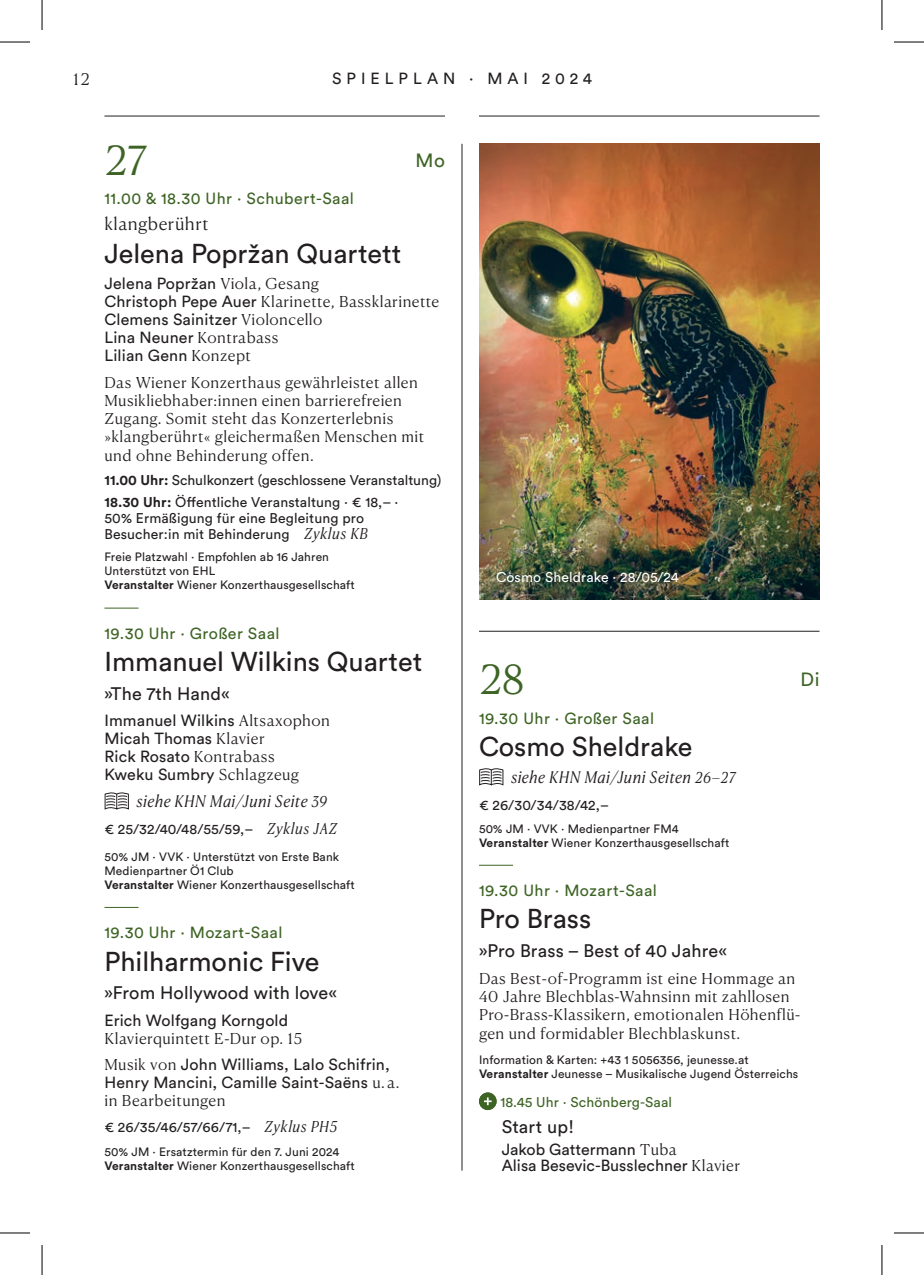
<style>
.page{position:relative;width:924px;height:1275px;background:#fff}
.page>*{position:absolute;margin:0;border:0;box-sizing:border-box;transform-origin:0 0}
.t1{font:300 40px "Canela Text";color:#3e6425}
.t2{font:27px "Circular Pro";color:#231f20}
.t3{font:19px "Circular Pro";color:#3e6425}
.t4{font:18px "Circular Pro";letter-spacing:.01em;color:#231f20}
.t5{font:300 17px "Canela Text";letter-spacing:.025em;color:#231f20}
.t6{font:16px/18px "Circular Pro";letter-spacing:.01em;color:#231f20}
.t7{font:16px "Circular Pro";letter-spacing:.03em;color:#3e6425}
.t8{font:italic 300 16px "Canela Text";letter-spacing:.03em;color:#231f20}
.t9{font:16px "Circular Pro";letter-spacing:.31em;color:#231f20}
.t10{font:300 16px "Canela Text";color:#231f20}
.t11{font:300 15px/18.2px "Canela Text";letter-spacing:.025em;color:#231f20}
.t12{font:14px/21.6px "Circular Pro";letter-spacing:.01em;color:#231f20}
.t13{font:14px "Circular Pro";letter-spacing:.01em;color:#3e6425}
.t14{font:14px "Circular Pro";letter-spacing:.01em;color:#fff}
.t15{font:12px/14px "Circular Pro";letter-spacing:.01em;color:#231f20}
.s1{font-family:"Canela Text";font-weight:300;font-size:15px}
.s2{font-family:"Circular Pro";font-weight:400;font-size:16px}
.s3{font-weight:700}
.s4{font-family:"Canela Text";font-weight:300;font-style:italic;font-size:15px}
.s5{font-size:15px}
</style>
<div class="page">
<hr style="left:104px;top:116px;width:341px;height:1px;background:#231f20">
<hr style="left:479px;top:116px;width:340px;height:1px;background:#231f20">
<hr style="left:461px;top:144px;width:1px;height:1026px;background:#231f20">
<hr style="left:104px;top:607px;width:34px;height:1px;background:#3e6425">
<hr style="left:104px;top:907px;width:34px;height:1px;background:#3e6425">
<svg style="left:104px;top:792px;width:25px;height:17px"></svg>
<hr style="left:479px;top:864px;width:34px;height:1px;background:#3e6425">
<svg style="left:479px;top:768px;width:24px;height:17px"></svg>
<div style="left:479px;top:1092px;width:17px;height:18px;background:#3e6425;border-radius:9px"></div>
<svg style="left:484px;top:1097px;width:7px;height:8px"></svg>
<img style="left:479px;top:144px;width:340px;height:455px">
<hr style="left:479px;top:631px;width:340px;height:1px;background:#231f20">
<hr style="left:0;top:42px;width:30px;height:1px;background:#000">
<hr style="left:893px;top:42px;width:30px;height:1px;background:#000">
<hr style="left:0;top:1232px;width:30px;height:1px;background:#000">
<hr style="left:893px;top:1232px;width:30px;height:1px;background:#000">
<hr style="left:42px;top:0;width:1px;height:30px;background:#000">
<hr style="left:42px;top:1245px;width:1px;height:30px;background:#000">
<hr style="left:881px;top:0;width:1px;height:30px;background:#000">
<hr style="left:881px;top:1245px;width:1px;height:30px;background:#000">
<h3 class="t10" style="left:73px;top:65px;width:18px">12</h3>
<h3 class="t9" style="left:332px;top:68px;width:261px">SPIELPLAN · MAI 2024</h3>
<h1 class="t1" style="left:104px;top:126px;width:47px">27</h1>
<h3 class="t3" style="left:415px;top:148px;width:31px">Mo</h3>
<h3 class="t7" style="left:104px;top:188px;width:251px">11.00 &amp; 18.30 Uhr · Schubert-Saal</h3>
<h3 class="t5" style="left:104px;top:209px;width:106px">klangberührt</h3>
<h2 class="t2" style="left:104px;top:235px;width:298px">Jelena Popržan Quartett</h2>
<h3 class="t6" style="left:104px;top:274px;width:216px">Jelena Popržan <span class="s1">Viola, Gesang</span></h3>
<p class="t11" style="left:104px;top:291px;width:336px"><span class="s2">Christoph Pepe Auer</span> Klarinette, Bassklarinette</p>
<h3 class="t6" style="left:104px;top:310px;width:219px">Clemens Sainitzer <span class="s1">Violoncello<br></span>Lina Neuner <span class="s1">Kontrabass<br></span>Lilian Genn <span class="s1">Konzept</span></h3>
<p class="t11" style="left:104px;top:371px;width:321px">Das Wiener Konzerthaus gewährleistet allen Musikliebhaber:innen einen barrierefreien Zugang. Somit steht das Konzerterlebnis »klangberührt« gleichermaßen Menschen mit und ohne Behinderung offen.</p>
<p class="t12" style="left:104px;top:469px;width:338px"><span class="s3">11.00 Uhr:</span> Schulkonzert (geschlossene Veranstaltung)<br><span class="s3">18.30 Uhr:</span> Öffentliche Veranstaltung · € 18,– ·</p>
<p class="t12" style="left:104px;top:509px;width:265px;line-height:16px">50% Ermäßigung für eine Begleitung pro<br>Besucher:in mit Behinderung <span class="s4">Zyklus KB</span></p>
<p class="t15" style="left:104px;top:550px;width:252px">Freie Platzwahl · Empfohlen ab 16 Jahren<br>Unterstützt von EHL<br><span class="s3">Veranstalter</span> Wiener Konzerthausgesellschaft</p>
<h3 class="t7" style="left:104px;top:622px;width:176px">19.30 Uhr · Großer Saal</h3>
<h2 class="t2" style="left:104px;top:644px;width:319px">Immanuel Wilkins Quartet</h2>
<h3 class="t4" style="left:104px;top:681px;width:127px">»The 7th Hand«</h3>
<h3 class="t6" style="left:104px;top:711px;width:227px">Immanuel Wilkins <span class="s1">Altsaxophon<br></span>Micah Thomas <span class="s1">Klavier<br></span>Rick Rosato <span class="s1">Kontrabass<br></span>Kweku Sumbry <span class="s1">Schlagzeug</span></h3>
<h3 class="t8" style="left:136px;top:787px;width:192px">siehe KHN Mai/Juni Seite <span class="s5">39</span></h3>
<p class="t12" style="left:104px;top:818px;width:234px">€ 25/32/40/48/55/59,– <span class="s4">Zyklus JAZ</span></p>
<p class="t15" style="left:104px;top:849px;width:252px">50% JM · VVK · Unterstützt von Erste Bank<br>Medienpartner Ö1 Club<br><span class="s3">Veranstalter</span> Wiener Konzerthausgesellschaft</p>
<h3 class="t7" style="left:104px;top:921px;width:179px">19.30 Uhr · Mozart-Saal</h3>
<h2 class="t2" style="left:104px;top:943px;width:216px">Philharmonic Five</h2>
<h3 class="t4" style="left:104px;top:980px;width:234px">»From Hollywood with love«</h3>
<h3 class="t6" style="left:104px;top:1010px;width:185px">Erich Wolfgang Korngold</h3>
<p class="t11" style="left:104px;top:1027px;width:199px">Klavierquintett E-Dur op. 15</p>
<h3 class="t6" style="left:104px;top:1055px;width:296px"><span class="s1">Musik von</span> John Williams, Lalo Schifrin,<br>Henry Mancini, Camille Saint-Saëns <span class="s1">u. a.</span></h3>
<p class="t11" style="left:104px;top:1090px;width:123px">in Bearbeitungen</p>
<p class="t12" style="left:104px;top:1115px;width:234px">€ 26/35/46/57/66/71,– <span class="s4">Zyklus PH5</span></p>
<p class="t15" style="left:104px;top:1144px;width:252px">50% JM · Ersatztermin für den 7. Juni 2024<br><span class="s3">Veranstalter</span> Wiener Konzerthausgesellschaft</p>
<p class="t14" style="left:496px;top:568px;width:184px">Cosmo Sheldrake · 28/05/24</p>
<h1 class="t1" style="left:479px;top:645px;width:48px">28</h1>
<h3 class="t3" style="left:800px;top:667px;width:20px">Di</h3>
<h3 class="t7" style="left:479px;top:707px;width:176px">19.30 Uhr · Großer Saal</h3>
<h2 class="t2" style="left:479px;top:728px;width:215px">Cosmo Sheldrake</h2>
<h3 class="t8" style="left:511px;top:763px;width:226px">siehe KHN Mai/Juni Seiten <span class="s5">26</span>–<span class="s5">27</span></h3>
<p class="t12" style="left:479px;top:793px;width:131px">€ 26/30/34/38/42,–</p>
<p class="t15" style="left:479px;top:821px;width:252px">50% JM · VVK · Medienpartner FM4<br><span class="s3">Veranstalter</span> Wiener Konzerthausgesellschaft</p>
<h3 class="t7" style="left:479px;top:879px;width:179px">19.30 Uhr · Mozart-Saal</h3>
<h2 class="t2" style="left:479px;top:901px;width:114px">Pro Brass</h2>
<h3 class="t4" style="left:479px;top:938px;width:249px">»Pro Brass – Best of 40 Jahre«</h3>
<p class="t11" style="left:479px;top:967px;width:322px">Das Best-of-Programm ist eine Hommage an 40 Jahre Blechblas-Wahnsinn mit zahllosen Pro-Brass-Klassikern, emotionalen Höhenflü&shy;gen und formidabler Blechblaskunst.</p>
<p class="t15" style="left:479px;top:1052px;width:320px">Information &amp; Karten: +43 1 5056356, jeunesse.at<br><span class="s3">Veranstalter</span> Jeunesse – Musikalische Jugend Österreichs</p>
<p class="t13" style="left:500px;top:1093px;width:173px">18.45 Uhr · Schönberg-Saal</p>
<h3 class="t4" style="left:501px;top:1114px;width:74px">Start up!</h3>
<h3 class="t6" style="left:501px;top:1140px;width:240px;line-height:16px">Jakob Gattermann <span class="s1">Tuba<br></span>Alisa Besevic-Busslechner <span class="s1">Klavier</span></h3>
</div>
